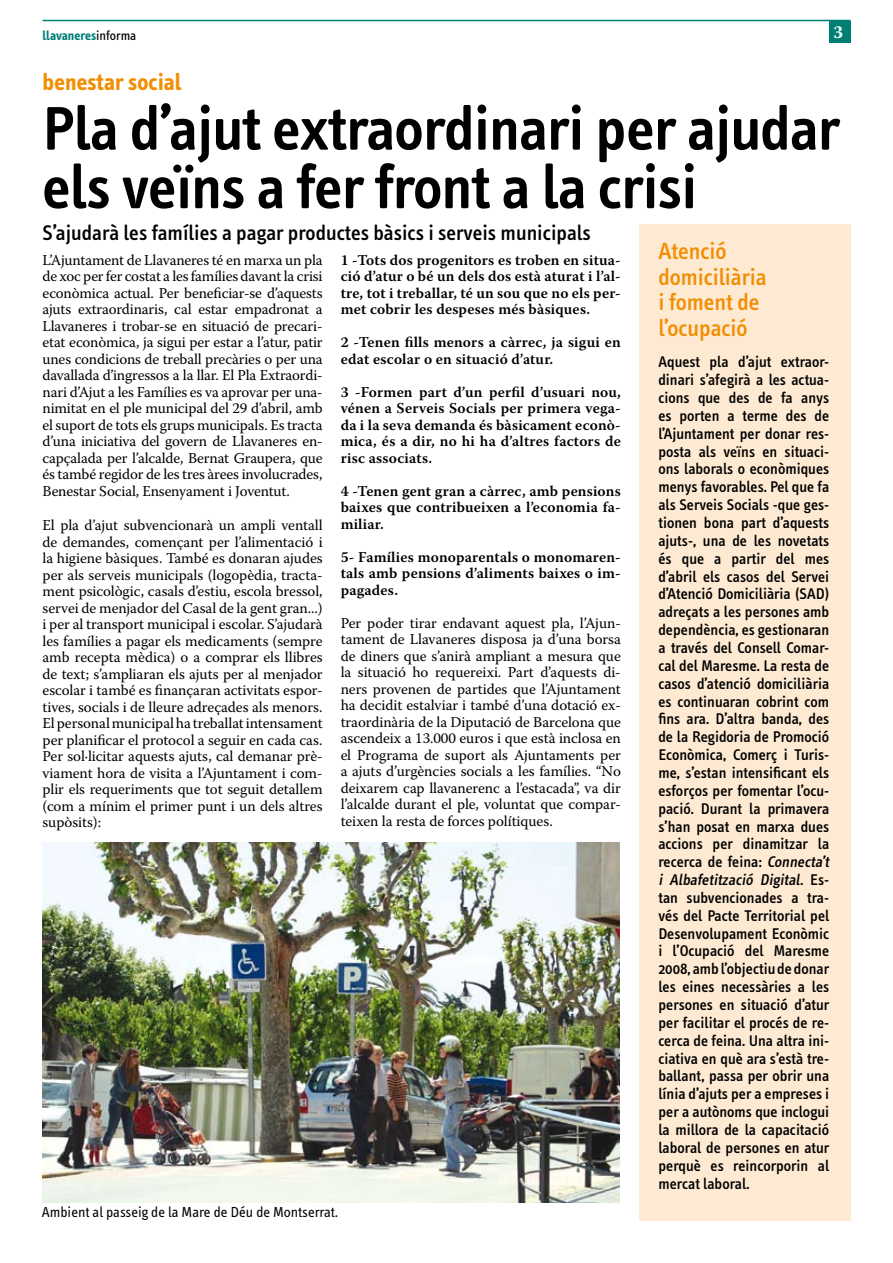
<style>
.page{position:relative;width:893px;height:1263px;background:#fff}
.page>*{position:absolute;margin:0;border:0;box-sizing:border-box;transform-origin:0 0}
.t1{font:600 63px/58.5px "Info Text";letter-spacing:-.01em;color:#000}
.t2{font:500 24px/25.5px "Info Text";letter-spacing:-.005em;color:#f18e03}
.t3{font:700 24px "Info Text";color:#f18e03}
.t4{font:500 21.75px "Info Text";color:#000}
.t5{font:700 18px "Warnock Pro";color:#fff}
.t6{font:500 15.9px/17.9px "Info Text";color:#000}
.t7{font:15px/16.5px "Warnock Pro";letter-spacing:-.005em;color:#000;text-align:justify}
.t8{font:600 15px/16.5px "Warnock Pro";letter-spacing:.01em;color:#000;text-align:justify}
.t9{font:15px "Info Text";color:#000}
.t10{font:700 13.5px "Info Text";color:#007f75}
.s1{font-weight:400;color:#000}
.s2{font-style:italic}
</style>
<div class="page">
<div style="left:639px;top:224px;width:211px;height:996px;background:#feead2"></div>
<hr style="left:43px;top:20px;width:807px;height:1px;background:#007f75">
<div style="left:829px;top:21px;width:21px;height:21px;background:#007f75"></div>
<img style="left:43px;top:842px;width:576px;height:360px">
<p class="t10" style="left:43px;top:28px;width:95px">llavaneres<span class="s1">informa</span></p>
<h2 class="t3" style="left:43px;top:68px;width:140px">benestar social</h2>
<p class="t5" style="left:833px;top:21px;width:11px">3</p>
<h1 class="t1" style="left:43px;top:100px;width:799px">Pla d’ajut extraordinari per ajudar els veïns a fer front a la crisi</h1>
<h3 class="t4" style="left:43px;top:221px;width:550px">S’ajudarà les famílies a pagar productes bàsics i serveis municipals</h3>
<h2 class="t2" style="left:658px;top:239px;width:110px">Atenció domiciliària i foment de l’ocupació</h2>
<p class="t6" style="left:658px;top:353px;width:175px">Aquest pla d’ajut extraor&shy;dinari s’afegirà a les actua&shy;cions que des de fa anys es porten a terme des de l’Ajuntament per donar res&shy;posta als veïns en situaci&shy;ons laborals o econòmiques menys favorables. Pel que fa als Serveis Socials -que ges&shy;tionen bona part d’aquests ajuts-, una de les novetats és que a partir del mes d’abril els casos del Servei d’Atenció Domiciliària (SAD) adreçats a les persones amb dependència, es gestionaran a través del Consell Comar&shy;cal del Maresme. La resta de casos d’atenció domiciliària es continuaran cobrint com fins ara. D’altra banda, des de la Regidoria de Promoció<br>Econòmica, Comerç i Turis&shy;me, s’estan intensificant els esforços per fomentar l’ocu&shy;pació. Durant la primavera s’han posat en marxa dues accions per dinamitzar la recerca de feina: <span class="s2">Connecta’t i Albafetització Digital.</span> E s - tan subvencionades a tra&shy;vés del Pacte Territorial pel<br>Desenvolupament Econòmic i l’Ocupació del Maresme<br>2008, amb l’objectiu de donar les eines necessàries a les persones en situació d’atur per facilitar el procés de re&shy;cerca de feina. Una altra ini&shy;ciativa en què ara s’està tre&shy;ballant, passa per obrir una línia d’ajuts per a empreses i per a autònoms que inclogui la millora de la capacitació laboral de persones en atur perquè es reincorporin al mercat laboral.</p>
<p class="t7" style="left:43px;top:251px;width:282px">L’Ajuntament de Llavaneres té en marxa un pla de xoc per fer costat a les famílies davant la crisi econòmica actual. Per beneficiar-se d’aquests ajuts extraordinaris, cal estar empadronat a Llavaneres i trobar-se en situació de precari&shy;etat econòmica, ja sigui per estar a l’atur, patir unes condicions de treball precàries o per una davallada d’ingressos a la llar. El Pla Extraordi&shy;nari d’Ajut a les Famílies es va aprovar per una&shy;nimitat en el ple municipal del 29 d’abril, amb el suport de tots els grups municipals. Es tracta d’una iniciativa del govern de Llavaneres en&shy;capçalada per l’alcalde, Bernat Graupera, que és també regidor de les tres àrees involucrades, Benestar Social, Ensenyament i Joventut.</p>
<p class="t7" style="left:43px;top:517px;width:282px">El pla d’ajut subvencionarà un ampli ventall de demandes, començant per l’alimentació i la higiene bàsiques. També es donaran ajudes per als serveis municipals (logopèdia, tracta&shy;ment psicològic, casals d’estiu, escola bressol, servei de menjador del Casal de la gent gran...) i per al transport municipal i escolar. S’ajudarà les famílies a pagar els medicaments (sempre amb recepta mèdica) o a comprar els llibres de text; s’ampliaran els ajuts per al menjador escolar i també es finançaran activitats espor&shy;tives, socials i de lleure adreçades als menors.<br>El personal municipal ha treballat intensament per planificar el protocol a seguir en cada cas.<br>Per sol·licitar aquests ajuts, cal demanar prè&shy;viament hora de visita a l’Ajuntament i com&shy;plir els requeriments que tot seguit detallem (com a mínim el primer punt i un dels altres supòsits):</p>
<p class="t8" style="left:341px;top:251px;width:282px">1 -Tots dos progenitors es troben en situa&shy;ció d’atur o bé un dels dos està aturat i l’al&shy;tre, tot i treballar, té un sou que no els per&shy;met cobrir les despeses més bàsiques.</p>
<p class="t8" style="left:341px;top:334px;width:282px">2 -Tenen fills menors a càrrec, ja sigui en edat escolar o en situació d’atur.</p>
<p class="t8" style="left:341px;top:383px;width:282px">3 -Formen part d’un perfil d’usuari nou, vénen a Serveis Socials per primera vega&shy;da i la seva demanda és bàsicament econò&shy;mica, és a dir, no hi ha d’altres factors de risc associats.</p>
<p class="t8" style="left:341px;top:482px;width:282px">4 -Tenen gent gran a càrrec, amb pensions baixes que contribueixen a l’economia fa&shy;miliar.</p>
<p class="t8" style="left:341px;top:548px;width:282px">5- Famílies monoparentals o monomaren&shy;tals amb pensions d’aliments baixes o im&shy;pagades.</p>
<p class="t7" style="left:341px;top:614px;width:282px">Per poder tirar endavant aquest pla, l’Ajun&shy;tament de Llavaneres disposa ja d’una borsa de diners que s’anirà ampliant a mesura que la situació ho requereixi. Part d’aquests di&shy;ners provenen de partides que l’Ajuntament ha decidit estalviar i també d’una dotació ex&shy;traordinària de la Diputació de Barcelona que ascendeix a 13.000 euros i que està inclosa en el Programa de suport als Ajuntaments per a ajuts d’urgències socials a les famílies. “No deixarem cap llavanerenc a l’estacada”, va dir l’alcalde durant el ple, voluntat que compar&shy;teixen la resta de forces polítiques.</p>
<p class="t9" style="left:42px;top:1204px;width:298px">Ambient al passeig de la Mare de Déu de Montserrat.</p>
</div>
